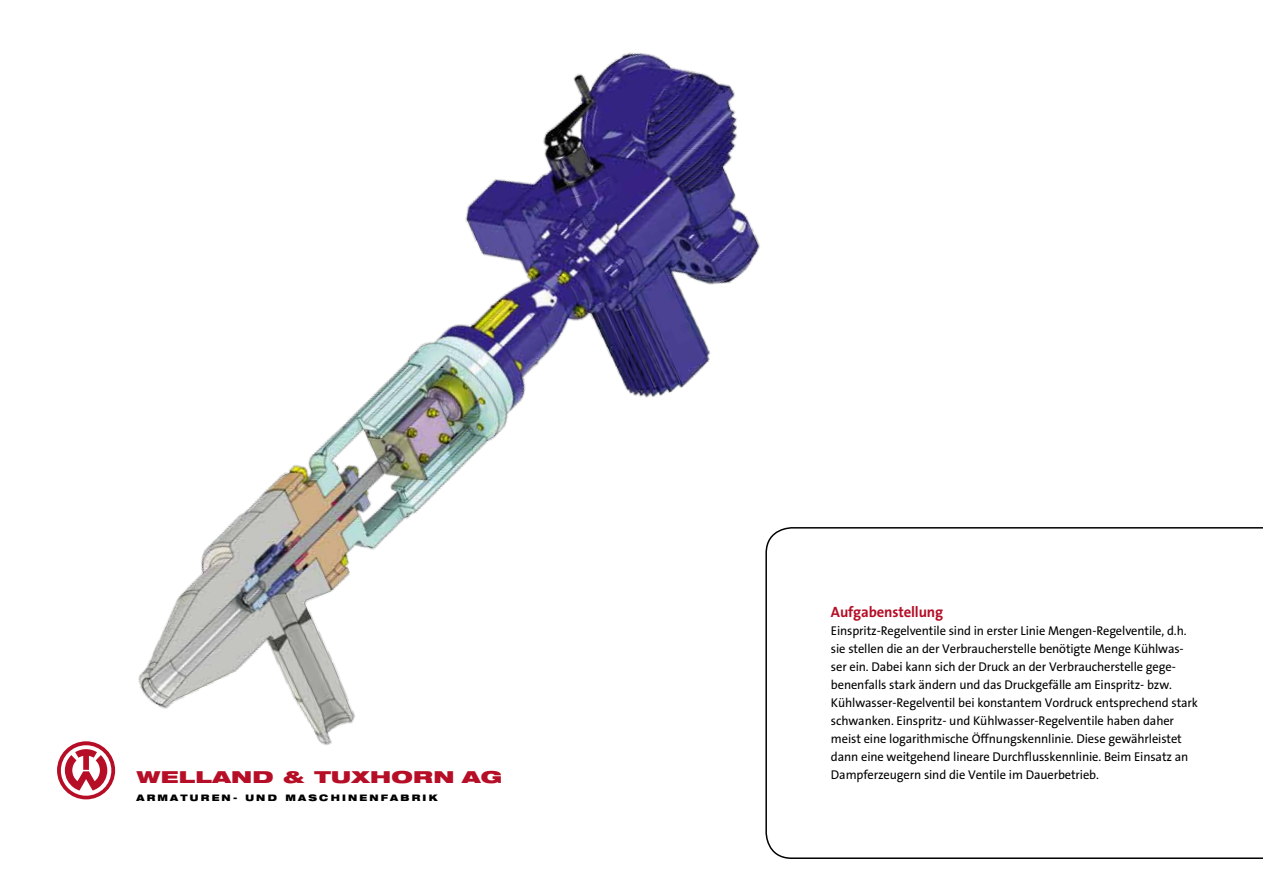
<style>
.page{position:relative;width:1263px;height:893px;background:#fff}
.page>*{position:absolute;margin:0;border:0;box-sizing:border-box;transform-origin:0 0}
.t1{font:900 expanded 16.5px "Helvetica Neue";letter-spacing:.015em;color:#b50e26;scale:1.25 1}
.t2{font:700 15px "The Sans B7";letter-spacing:-.01em;color:#b50e26}
.t3{font:12.75px/18px "The Sans B5 Plain";letter-spacing:-.01em;color:#000}
.t4{font:900 expanded 9px "Helvetica Neue";letter-spacing:.245em;color:#000}
</style>
<div class="page">
<svg style="left:771px;top:527px;width:492px;height:332px"></svg>
<img style="left:82px;top:52px;width:879px;height:798px">
<svg style="left:57px;top:741px;width:58px;height:58px"></svg>
<p class="t2" style="left:831px;top:603px;width:114px">Aufgabenstellung</p>
<p class="t3" style="left:831px;top:622px;width:369px">Einspritz-Regelventile sind in erster Linie Mengen-Regelventile, d.h. sie stellen die an der Verbraucherstelle benötigte Menge Kühlwas&shy;ser ein. Dabei kann sich der Druck an der Verbraucherstelle gege&shy;benenfalls stark ändern und das Druckgefälle am Einspritz- bzw.<br>Kühlwasser-Regelventil bei konstantem Vordruck entsprechend stark schwanken. Einspritz- und Kühlwasser-Regelventile haben daher meist eine logarithmische Öffnungskennlinie. Diese gewährleistet dann eine weitgehend lineare Durchflusskennlinie. Beim Einsatz an</p>
<p class="t1" style="left:136px;top:766px;width:294px">WELLAND &amp; TUXHORN AG</p>
<p class="t3" style="left:831px;top:766px;width:270px">Dampferzeugern sind die Ventile im Dauerbetrieb.</p>
<p class="t4" style="left:136px;top:792px;width:303px">ARMATUREN- UND MASCHINENFABRIK</p>
</div>
